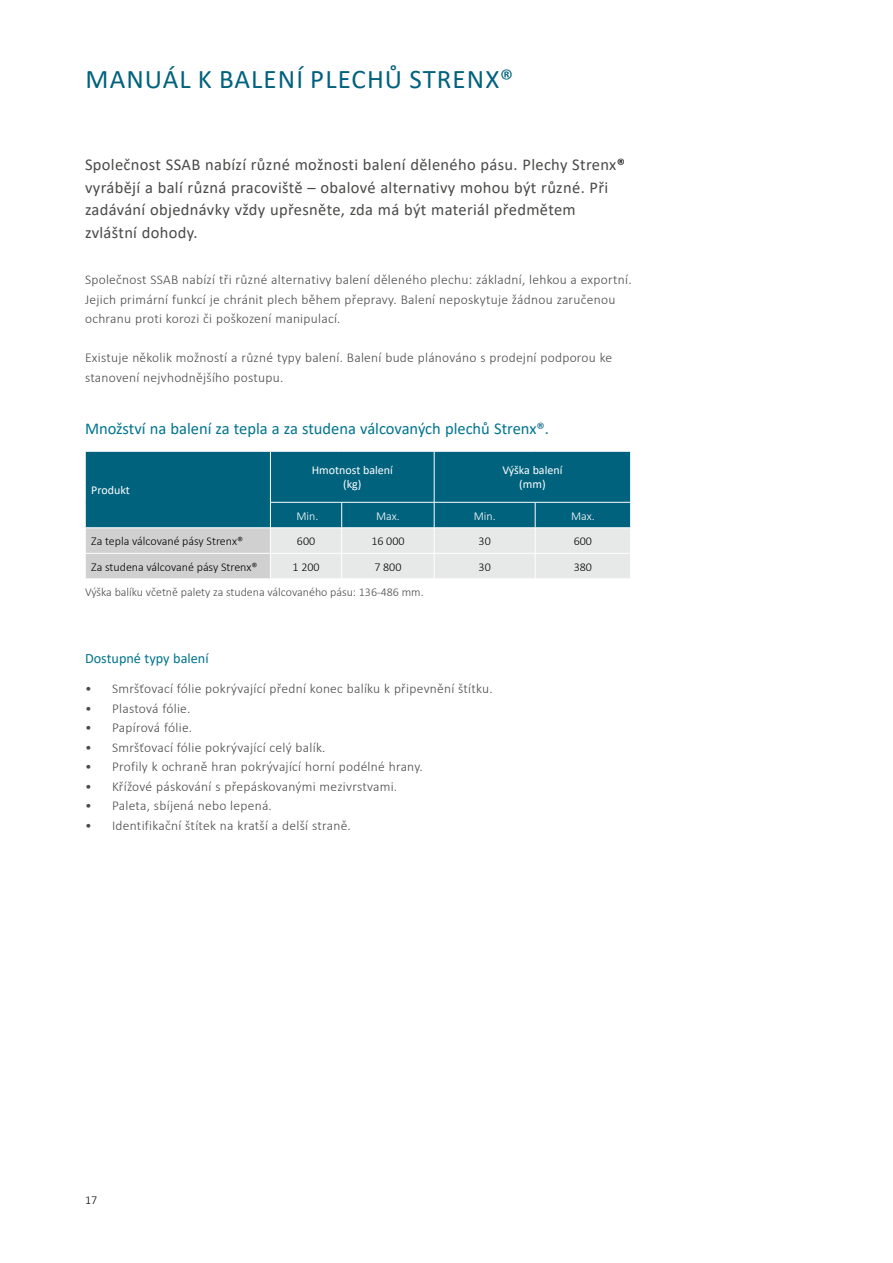
<style>
.page{position:relative;width:893px;height:1263px;background:#fff}
.page>*{position:absolute;margin:0;border:0;box-sizing:border-box;transform-origin:0 0}
.t1{font:27px "Calibri";letter-spacing:.04em;color:#00627d}
.t2{font:16.5px/22.5px "Calibri";letter-spacing:.02em;color:#4a4a49}
.t3{font:16.5px "Calibri";color:#00748e}
.t4{font:14.25px "Calibri";color:#00748e}
.t5{font:300 13.5px/19.5px "Calibri";letter-spacing:.02em;color:#4a4a49}
.t6{font:300 12px "Calibri";color:#000}
.t7{font:300 12px "Calibri";color:#4a4a49}
.t8{font:12px/14.4px "Calibri";color:#fff;text-align:center}
.t9{font:300 12px "Calibri";color:#fff}
.s1{color:#000}
.s2{color:#00627d}
</style>
<div class="page">
<svg style="left:85px;top:451px;width:546px;height:128px;background:#5f98a8"></svg>
<h1 class="t1" style="left:86px;top:61px;width:430px">MANUÁL K BALENÍ PLECHŮ STRENX®</h1>
<p class="t2" style="left:85px;top:153px;width:542px">Společnost SSAB nabízí různé možnosti balení děleného pásu. Plechy Strenx<span class="s1">® </span>vyrábějí a balí různá pracoviště – obalové alternativy mohou být různé. Při zadávání objednávky vždy upřesněte, zda má být materiál předmětem zvláštní dohody.</p>
<p class="t5" style="left:85px;top:269px;width:548px">Společnost SSAB nabízí tři různé alternativy balení děleného plechu: základní, lehkou a exportní.<br>Jejich primární funkcí je chránit plech během přepravy. Balení neposkytuje žádnou zaručenou ochranu proti korozi či poškození manipulací.</p>
<p class="t5" style="left:85px;top:347px;width:529px">Existuje několik možností a různé typy balení. Balení bude plánováno s prodejní podporou ke stanovení nejvhodnějšího postupu.</p>
<p class="t3" style="left:85px;top:417px;width:466px">Množství na balení za tepla a za studena válcovaných plechů Strenx<span class="s2">®</span>.</p>
<p class="t8" style="left:91px;top:483px;width:40px">Produkt</p>
<p class="t8" style="left:312px;top:463px;width:83px">Hmotnost balení (kg)</p>
<p class="t8" style="left:502px;top:463px;width:62px">Výška balení (mm)</p>
<p class="t9" style="left:296px;top:508px;width:23px">Min.</p>
<p class="t9" style="left:376px;top:508px;width:25px">Max.</p>
<p class="t9" style="left:474px;top:508px;width:23px">Min.</p>
<p class="t9" style="left:571px;top:508px;width:25px">Max.</p>
<p class="t6" style="left:91px;top:534px;width:153px">Za tepla válcované pásy Strenx®</p>
<p class="t6" style="left:297px;top:534px;width:20px">600</p>
<p class="t6" style="left:371px;top:534px;width:35px">16 000</p>
<p class="t6" style="left:479px;top:534px;width:14px">30</p>
<p class="t6" style="left:574px;top:534px;width:20px">600</p>
<p class="t6" style="left:91px;top:559px;width:168px">Za studena válcované pásy Strenx®</p>
<p class="t6" style="left:293px;top:559px;width:29px">1 200</p>
<p class="t6" style="left:374px;top:559px;width:29px">7 800</p>
<p class="t6" style="left:479px;top:559px;width:14px">30</p>
<p class="t6" style="left:574px;top:559px;width:20px">380</p>
<p class="t7" style="left:85px;top:584px;width:340px">Výška balíku včetně palety za studena válcovaného pásu: 136-486 mm.</p>
<p class="t4" style="left:85px;top:648px;width:125px">Dostupné typy balení</p>
<p class="t5" style="left:85px;top:678px;width:409px">• Smršťovací fólie pokrývající přední konec balíku k připevnění štítku.</p>
<p class="t5" style="left:85px;top:698px;width:107px">• Plastová fólie.</p>
<p class="t5" style="left:85px;top:717px;width:109px">• Papírová fólie.</p>
<p class="t5" style="left:85px;top:737px;width:242px">• Smršťovací fólie pokrývající celý balík.</p>
<p class="t5" style="left:85px;top:756px;width:339px">• Profily k ochraně hran pokrývající horní podélné hrany.</p>
<p class="t5" style="left:85px;top:776px;width:314px">• Křížové páskování s přepáskovanými mezivrstvami.</p>
<p class="t5" style="left:85px;top:795px;width:188px">• Paleta, sbíjená nebo lepená.</p>
<p class="t5" style="left:85px;top:815px;width:267px">• Identifikační štítek na kratší a delší straně.</p>
<p class="t6" style="left:85px;top:1192px;width:14px">17</p>
</div>
